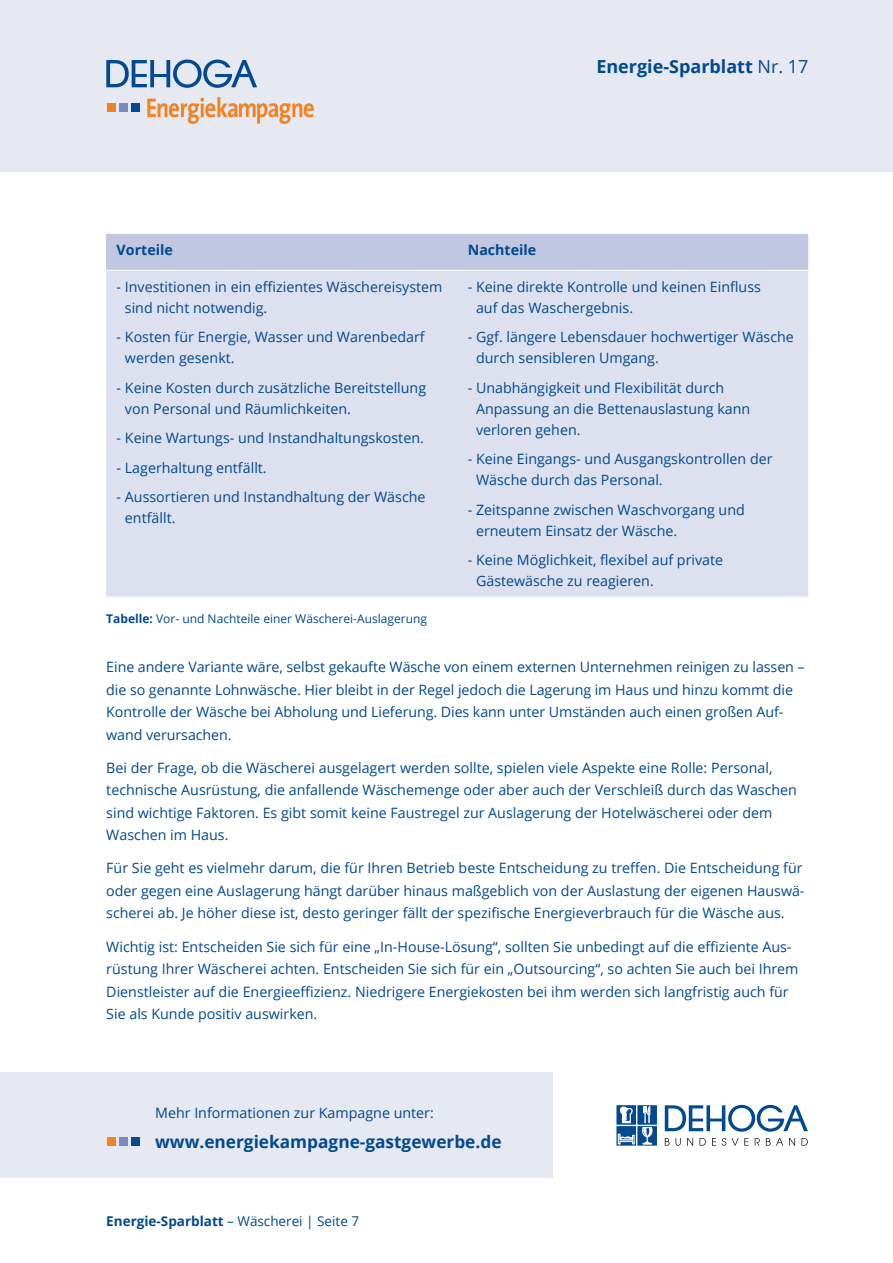
<style>
.page{position:relative;width:893px;height:1263px;background:#fff}
.page>*{position:absolute;margin:0;border:0;box-sizing:border-box;transform-origin:0 0}
.t1{font:700 18px "Open Sans";color:#014990}
.t2{font:700 17.25px "Open Sans";color:#014990}
.Fliesstext{font:14.25px/21px "Open Sans";color:#014990}
.t3{font:700 14.25px "Open Sans";color:#014990}
.t4{font:700 13.5px "Open Sans";color:#014990}
.t5{font:12px "Open Sans";color:#014990}
.s1{font-weight:400}
.s2{font-weight:700}
</style>
<div class="page">
<div style="left:0;top:0;width:893px;height:171px;background:#e6e8f2"></div>
<svg style="left:106px;top:60px;width:151px;height:28px"></svg>
<div style="left:132px;top:103px;width:8px;height:8px;background:#014990"></div>
<div style="left:119px;top:103px;width:8px;height:8px;background:#788bbc"></div>
<div style="left:107px;top:103px;width:8px;height:8px;background:#f58220"></div>
<svg style="left:147px;top:97px;width:167px;height:27px"></svg>
<div style="left:106px;top:234px;width:702px;height:36px;background:#c1c7e1"></div>
<div style="left:106px;top:271px;width:702px;height:326px;background:#dde1ef"></div>
<div style="left:0;top:1073px;width:553px;height:105px;background:#e6e8f2"></div>
<div style="left:132px;top:1137px;width:8px;height:9px;background:#014990"></div>
<div style="left:119px;top:1137px;width:8px;height:9px;background:#788bbc"></div>
<div style="left:107px;top:1137px;width:8px;height:9px;background:#f58220"></div>
<svg style="left:616px;top:1105px;width:41px;height:40px"></svg>
<svg style="left:665px;top:1105px;width:143px;height:27px"></svg>
<svg style="left:665px;top:1138px;width:143px;height:8px"></svg>
<p class="t1" style="left:596px;top:54px;width:214px">Energie-Sparblatt <span class="s1">Nr. 17</span></p>
<p class="t3" style="left:117px;top:240px;width:58px">Vorteile</p>
<p class="t3" style="left:468px;top:240px;width:70px">Nachteile</p>
<p class="Fliesstext" style="left:125px;top:276px;width:319px;text-indent:-8px">- Investitionen in ein effizientes Wäschereisystem sind nicht notwendig.</p>
<p class="Fliesstext" style="left:125px;top:326px;width:301px;text-indent:-8px">- Kosten für Energie, Wasser und Warenbedarf werden gesenkt.</p>
<p class="Fliesstext" style="left:125px;top:377px;width:303px;text-indent:-8px">- Keine Kosten durch zusätzliche Bereitstellung von Personal und Räumlichkeiten.</p>
<p class="Fliesstext" style="left:117px;top:427px;width:309px">- Keine Wartungs- und Instandhaltungskosten.</p>
<p class="Fliesstext" style="left:117px;top:457px;width:152px">- Lagerhaltung entfällt.</p>
<p class="Fliesstext" style="left:125px;top:486px;width:302px;text-indent:-8px">- Aussortieren und Instandhaltung der Wäsche entfällt.</p>
<p class="Fliesstext" style="left:476px;top:276px;width:286px;text-indent:-8px">- Keine direkte Kontrolle und keinen Einfluss auf das Waschergebnis.</p>
<p class="Fliesstext" style="left:476px;top:326px;width:319px;text-indent:-8px">- Ggf. längere Lebensdauer hochwertiger Wäsche durch sensibleren Umgang.</p>
<p class="Fliesstext" style="left:476px;top:377px;width:276px;text-indent:-8px">- Unabhängigkeit und Flexibilität durch<br>Anpassung an die Bettenauslastung kann verloren gehen.</p>
<p class="Fliesstext" style="left:476px;top:448px;width:298px;text-indent:-8px">- Keine Eingangs- und Ausgangskontrollen der<br>Wäsche durch das Personal.</p>
<p class="Fliesstext" style="left:476px;top:499px;width:270px;text-indent:-8px">- Zeitspanne zwischen Waschvorgang und erneutem Einsatz der Wäsche.</p>
<p class="Fliesstext" style="left:476px;top:549px;width:249px;text-indent:-8px">- Keine Möglichkeit, flexibel auf private<br>Gästewäsche zu reagieren.</p>
<p class="t5" style="left:106px;top:610px;width:322px"><span class="s2">Tabelle:</span> Vor- und Nachteile einer Wäscherei-Auslagerung</p>
<p class="Fliesstext" style="left:106px;top:655px;width:700px;line-height:22.5px">Eine andere Variante wäre, selbst gekaufte Wäsche von einem externen Unternehmen reinigen zu lassen – die so genannte Lohnwäsche. Hier bleibt in der Regel jedoch die Lagerung im Haus und hinzu kommt die Kontrolle der Wäsche bei Abholung und Lieferung. Dies kann unter Umständen auch einen großen Auf&shy;wand verursachen.</p>
<p class="Fliesstext" style="left:106px;top:756px;width:692px;line-height:22.5px">Bei der Frage, ob die Wäscherei ausgelagert werden sollte, spielen viele Aspekte eine Rolle: Personal, technische Ausrüstung, die anfallende Wäschemenge oder aber auch der Verschleiß durch das Waschen sind wichtige Faktoren. Es gibt somit keine Faustregel zur Auslagerung der Hotelwäscherei oder dem Waschen im Haus.</p>
<p class="Fliesstext" style="left:106px;top:857px;width:700px;line-height:22.5px">Für Sie geht es vielmehr darum, die für Ihren Betrieb beste Entscheidung zu treffen. Die Entscheidung für oder gegen eine Auslagerung hängt darüber hinaus maßgeblich von der Auslastung der eigenen Hauswä&shy;scherei ab. Je höher diese ist, desto geringer fällt der spezifische Energieverbrauch für die Wäsche aus.</p>
<p class="Fliesstext" style="left:106px;top:935px;width:694px;line-height:22.5px">Wichtig ist: Entscheiden Sie sich für eine „In-House-Lösung“, sollten Sie unbedingt auf die effiziente Aus&shy;rüstung Ihrer Wäscherei achten. Entscheiden Sie sich für ein „Outsourcing“, so achten Sie auch bei Ihrem Dienstleister auf die Energieeffizienz. Niedrigere Energiekosten bei ihm werden sich langfristig auch für Sie als Kunde positiv auswirken.</p>
<p class="Fliesstext" style="left:155px;top:1101px;width:280px">Mehr Informationen zur Kampagne unter:</p>
<p class="t2" style="left:155px;top:1130px;width:348px">www.energiekampagne-gastgewerbe.de</p>
<p class="t4" style="left:106px;top:1211px;width:254px">Energie-Sparblatt <span class="s1">– Wäscherei | Seite 7</span></p>
</div>
